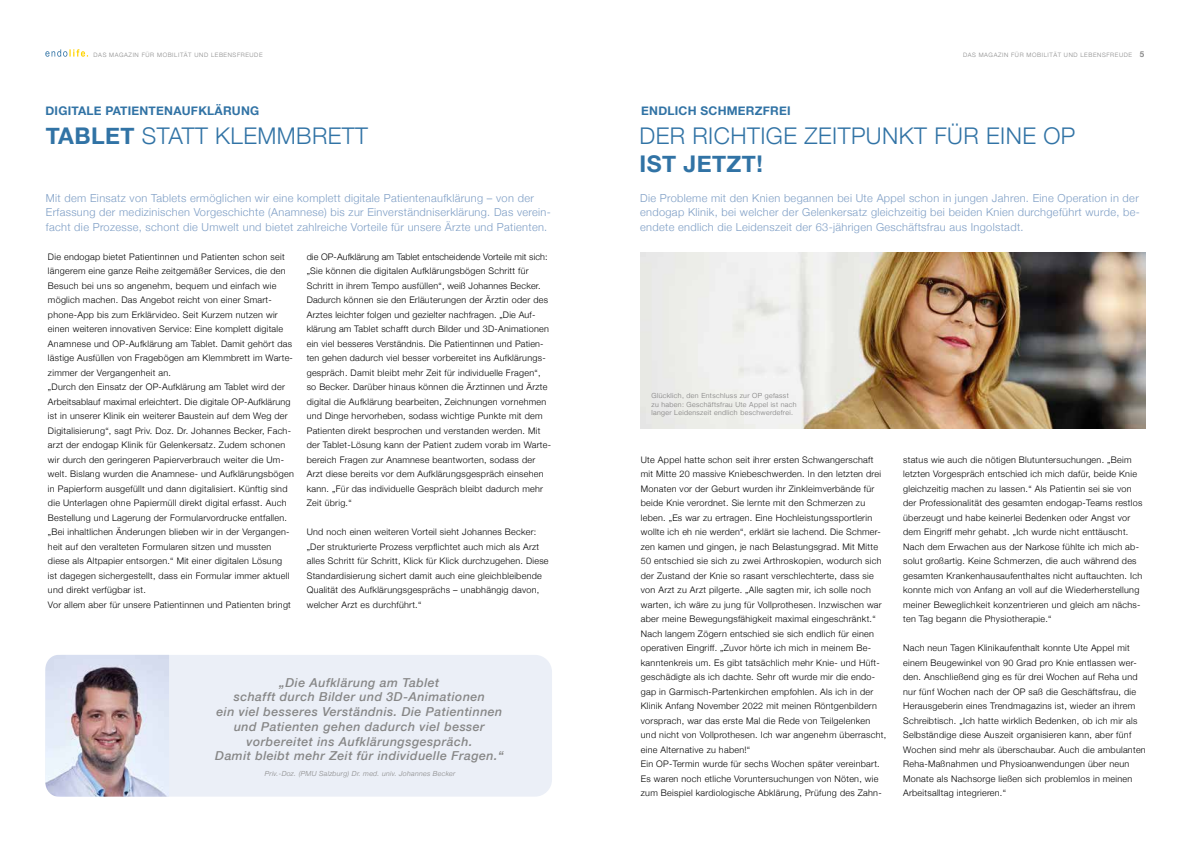
<style>
.page{position:relative;width:1191px;height:842px;background:#fff}
.page>*{position:absolute;margin:0;border:0;box-sizing:border-box;transform-origin:0 0}
.t1{font:300 23px "Helvetica Neue";letter-spacing:.02em;color:#3173a5}
.t2{font:700 23px "Helvetica Neue";letter-spacing:.02em;color:#3173a5}
.t3{font:italic 500 12.3px/14.8px "Helvetica Neue";letter-spacing:.04em;color:#878787;text-align:center}
.t4{font:700 12px "Helvetica Neue";letter-spacing:.02em;color:#3173a5}
.t5{font:300 11px/14.5px "Helvetica Neue";letter-spacing:.03em;color:#7e9ec5}
.t6{font:300 9px/14.5px "Helvetica Neue";letter-spacing:.03em;color:#000}
.t7{font:300 7px/8.4px "Helvetica Neue";letter-spacing:.05em;color:#7c7b7b}
.t8{font:italic 300 7px "Helvetica Neue";letter-spacing:.04em;color:#878787}
.t9{font:300 6px "Helvetica Neue";letter-spacing:.1em;color:#878787}
.s1{font-weight:700;font-size:8px}
.s2{font-weight:700}
</style>
<div class="page">
<svg style="left:45px;top:49px;width:43px;height:8px"></svg>
<div style="left:45px;top:655px;width:507px;height:142px;background:#ebeff7;border-radius:17px"></div>
<img style="left:45px;top:655px;width:124px;height:142px">
<img style="left:641px;top:252px;width:504px;height:176px">
<p class="t9" style="left:94px;top:50px;width:170px">DAS MAGAZIN FÜR MOBILITÄT UND LEBENSFREUDE</p>
<p class="t9" style="left:963px;top:50px;width:183px">DAS MAGAZIN FÜR MOBILITÄT UND LEBENSFREUDE <span class="s1">5</span></p>
<h3 class="t4" style="left:45px;top:102px;width:215px">DIGITALE PATIENTENAUFKLÄRUNG</h3>
<h1 class="t1" style="left:46px;top:117px;width:324px"><span class="s2">TABLET</span> STATT KLEMMBRETT</h1>
<h1 class="t1" style="left:639px;top:117px;width:437px">DER RICHTIGE ZEITPUNKT FÜR EINE OP</h1>
<h1 class="t2" style="left:639px;top:146px;width:125px">IST JETZT!</h1>
<h3 class="t4" style="left:641px;top:102px;width:151px">ENDLICH SCHMERZFREI</h3>
<p class="t5" style="left:46px;top:190px;width:506px">Mit dem Einsatz von Tablets ermöglichen wir eine komplett digitale Patientenaufklärung – von der<br>Erfassung der medizinischen Vorgeschichte (Anamnese) bis zur Einverständniserklärung. Das verein&shy;facht die Prozesse, schont die Umwelt und bietet zahlreiche Vorteile für unsere Ärzte und Patienten.</p>
<p class="t5" style="left:640px;top:190px;width:501px;text-align:justify">Die Probleme mit den Knien begannen bei Ute Appel schon in jungen Jahren. Eine Operation in der endogap Klinik, bei welcher der Gelenkersatz gleichzeitig bei beiden Knien durchgeführt wurde, be&shy;endete endlich die Leidenszeit der 63-jährigen Geschäftsfrau aus Ingolstadt.</p>
<p class="t6" style="left:48px;top:249px;width:247px">Die endogap bietet Patientinnen und Patienten schon seit längerem eine ganze Reihe zeitgemäßer Services, die den Besuch bei uns so angenehm, bequem und einfach wie möglich machen. Das Angebot reicht von einer Smart&shy;phone-App bis zum Erklärvideo. Seit Kurzem nutzen wir einen weiteren innovativen Service: Eine komplett digitale Anamnese und OP-Aufklärung am Tablet. Damit gehört das lästige Ausfüllen von Fragebögen am Klemmbrett im Warte&shy;zimmer der Vergangenheit an.<br>„Durch den Einsatz der OP-Aufklärung am Tablet wird der Arbeitsablauf maximal erleichtert. Die digitale OP-Aufklärung ist in unserer Klinik ein weiterer Baustein auf dem Weg der Digitalisierung“, sagt Priv. Doz. Dr. Johannes Becker, Fach&shy;arzt der endogap Klinik für Gelenkersatz. Zudem schonen wir durch den geringeren Papierverbrauch weiter die Um&shy;welt. Bislang wurden die Anamnese- und Aufklärungsbögen in Papierform ausgefüllt und dann digitalisiert. Künftig sind die Unterlagen ohne Papiermüll direkt digital erfasst. Auch Bestellung und Lagerung der Formularvordrucke entfallen. „Bei inhaltlichen Änderungen blieben wir in der Vergangen&shy;heit auf den veralteten Formularen sitzen und mussten diese als Altpapier entsorgen.“ Mit einer digitalen Lösung<br>ist dagegen sichergestellt, dass ein Formular immer aktuell und direkt verfügbar ist.<br>Vor allem aber für unsere Patientinnen und Patienten bringt</p>
<p class="t6" style="left:307px;top:249px;width:246px">die OP-Aufklärung am Tablet entscheidende Vorteile mit sich: „Sie können die digitalen Aufklärungsbögen Schritt für Schritt in ihrem Tempo ausfüllen“, weiß Johannes Becker.<br>Dadurch können sie den Erläuterungen der Ärztin oder des Arztes leichter folgen und gezielter nachfragen. „Die Auf&shy;klärung am Tablet schafft durch Bilder und 3D-Animationen ein viel besseres Verständnis. Die Patientinnen und Patien&shy;ten gehen dadurch viel besser vorbereitet ins Aufklärungs&shy;gespräch. Damit bleibt mehr Zeit für individuelle Fragen“, so Becker. Darüber hinaus können die Ärztinnen und Ärzte digital die Aufklärung bearbeiten, Zeichnungen vornehmen und Dinge hervorheben, sodass wichtige Punkte mit dem Patienten direkt besprochen und verstanden werden. Mit der Tablet-Lösung kann der Patient zudem vorab im Warte&shy;bereich Fragen zur Anamnese beantworten, sodass der Arzt diese bereits vor dem Aufklärungsgespräch einsehen kann. „Für das individuelle Gespräch bleibt dadurch mehr Zeit übrig.“</p>
<p class="t6" style="left:307px;top:524px;width:243px">Und noch einen weiteren Vorteil sieht Johannes Becker: „Der strukturierte Prozess verpflichtet auch mich als Arzt alles Schritt für Schritt, Klick für Klick durchzugehen. Diese Standardisierung sichert damit auch eine gleichbleibende Qualität des Aufklärungsgesprächs – unabhängig davon, welcher Arzt es durchführt.“</p>
<p class="t7" style="left:651px;top:391px;width:147px">Glücklich, den Entschluss zur OP gefasst zu haben: Geschäftsfrau Ute Appel ist nach langer Leidenszeit endlich beschwerdefrei.</p>
<p class="t6" style="left:641px;top:452px;width:247px">Ute Appel hatte schon seit ihrer ersten Schwangerschaft mit Mitte 20 massive Kniebeschwerden. In den letzten drei Monaten vor der Geburt wurden ihr Zinkleimverbände für beide Knie verordnet. Sie lernte mit den Schmerzen zu leben. „Es war zu ertragen. Eine Hochleistungssportlerin wollte ich eh nie werden“, erklärt sie lachend. Die Schmer&shy;zen kamen und gingen, je nach Belastungsgrad. Mit Mitte 50 entschied sie sich zu zwei Arthroskopien, wodurch sich der Zustand der Knie so rasant verschlechterte, dass sie von Arzt zu Arzt pilgerte. „Alle sagten mir, ich solle noch warten, ich wäre zu jung für Vollprothesen. Inzwischen war aber meine Bewegungsfähigkeit maximal eingeschränkt.“ Nach langem Zögern entschied sie sich endlich für einen operativen Eingriff. „Zuvor hörte ich mich in meinem Be&shy;kanntenkreis um. Es gibt tatsächlich mehr Knie- und Hüft&shy;geschädigte als ich dachte. Sehr oft wurde mir die endo&shy;gap in Garmisch-Partenkirchen empfohlen. Als ich in der Klinik Anfang November 2022 mit meinen Röntgenbildern vorsprach, war das erste Mal die Rede von Teilgelenken und nicht von Vollprothesen. Ich war angenehm überrascht, eine Alternative zu haben!“<br>Ein OP-Termin wurde für sechs Wochen später vereinbart.<br>Es waren noch etliche Voruntersuchungen von Nöten, wie zum Beispiel kardiologische Abklärung, Prüfung des Zahn-</p>
<p class="t6" style="left:903px;top:452px;width:241px">status wie auch die nötigen Blutuntersuchungen. „Beim letzten Vorgespräch entschied ich mich dafür, beide Knie gleichzeitig machen zu lassen.“ Als Patientin sei sie von der Professionalität des gesamten endogap-Teams restlos überzeugt und habe keinerlei Bedenken oder Angst vor dem Eingriff mehr gehabt. „Ich wurde nicht enttäuscht.<br>Nach dem Erwachen aus der Narkose fühlte ich mich ab&shy;solut großartig. Keine Schmerzen, die auch während des gesamten Krankenhausaufenthaltes nicht auftauchten. Ich konnte mich von Anfang an voll auf die Wiederherstellung meiner Beweglichkeit konzentrieren und gleich am nächs&shy;ten Tag begann die Physiotherapie.“</p>
<p class="t6" style="left:903px;top:640px;width:244px">Nach neun Tagen Klinikaufenthalt konnte Ute Appel mit einem Beugewinkel von 90 Grad pro Knie entlassen wer&shy;den. Anschließend ging es für drei Wochen auf Reha und nur fünf Wochen nach der OP saß die Geschäftsfrau, die Herausgeberin eines Trendmagazins ist, wieder an ihrem Schreibtisch. „Ich hatte wirklich Bedenken, ob ich mir als Selbständige diese Auszeit organisieren kann, aber fünf Wochen sind mehr als überschaubar. Auch die ambulanten Reha-Maßnahmen und Physioanwendungen über neun Monate als Nachsorge ließen sich problemlos in meinen Arbeitsalltag integrieren.“</p>
<p class="t3" style="left:215px;top:674px;width:290px">„Die Aufklärung am Tablet<br>schafft durch Bilder und 3D-Animationen<br>ein viel besseres Verständnis. Die Patientinnen und Patienten gehen dadurch viel besser vorbereitet ins Aufklärungsgespräch.<br>Damit bleibt mehr Zeit für individuelle Fragen.“</p>
<p class="t8" style="left:265px;top:768px;width:192px">Priv.-Doz. (PMU Salzburg) Dr. med. univ. Johannes Becker</p>
</div>
